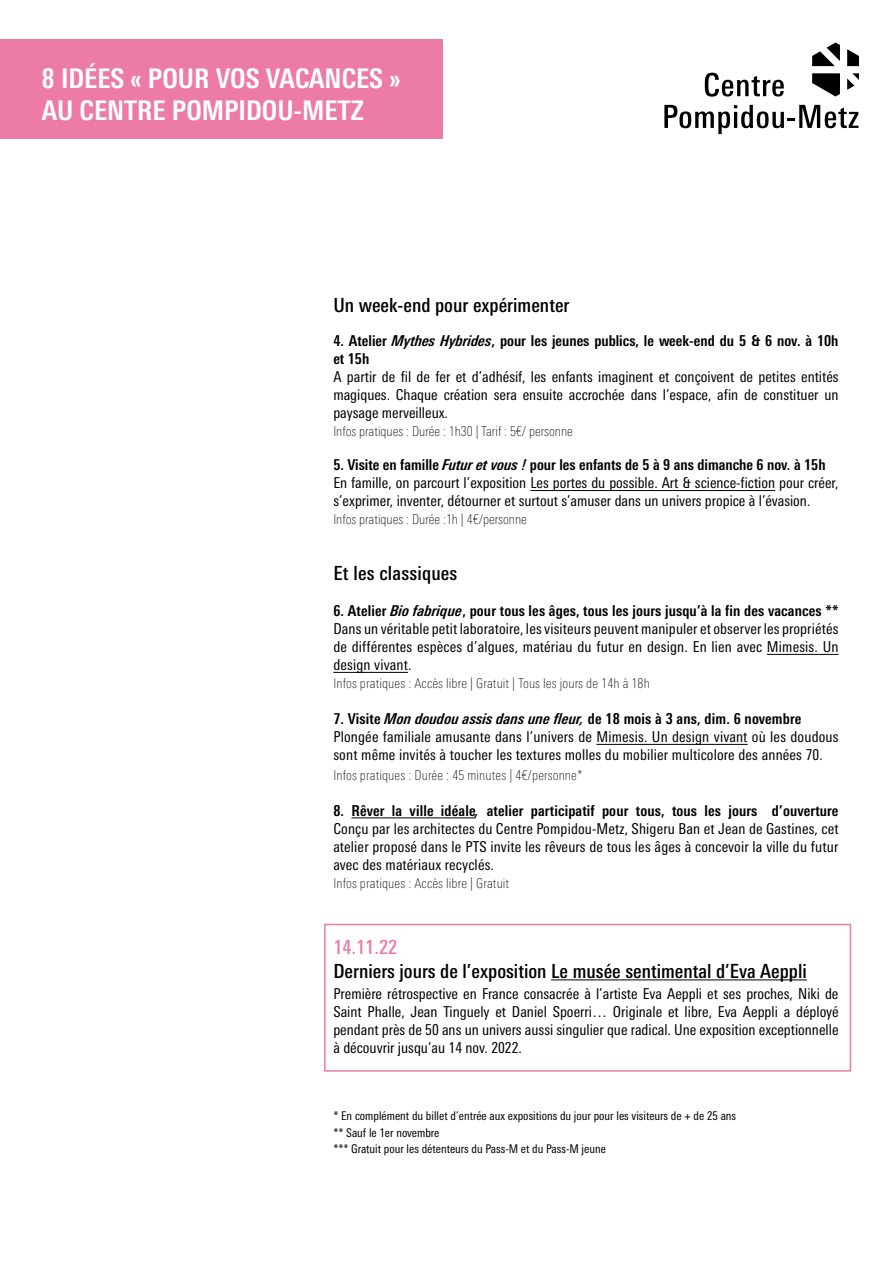
<style>
.page{position:relative;width:893px;height:1263px;background:#fff}
.page>*{position:absolute;margin:0;border:0;box-sizing:border-box;transform-origin:0 0}
.t1{font:700 condensed 27px/31.5px "Univers Next Pro";color:#fff}
.t2{font:500 condensed 19.5px "Univers Next Pro";color:#000}
.t3{font:500 condensed 19.5px "Univers Next Pro";color:#ec7ba8}
.t4{font:condensed 15px/18px "Univers Next Pro";color:#000;text-align:justify}
.t5{font:700 condensed 15px/18px "Univers Next Pro";color:#000}
.t6{font:100 condensed 13.5px "Univers Next Pro";letter-spacing:.01em;color:#000}
.t7{font:condensed 12px/16.5px "Univers Next Pro";color:#000}
.s1{font-style:italic}
.s2{font-weight:700}
.s3{font-weight:700;font-style:italic}
</style>
<div class="page">
<div style="left:0;top:39px;width:442px;height:100px;background:#ec7ba8"></div>
<hr style="left:530px;top:490px;width:245px;height:1px;background:#000">
<hr style="left:767px;top:654px;width:71px;height:1px;background:#000">
<hr style="left:333px;top:672px;width:75px;height:1px;background:#000">
<hr style="left:596px;top:744px;width:152px;height:1px;background:#000">
<hr style="left:351px;top:817px;width:125px;height:1px;background:#000">
<hr style="left:551px;top:979px;width:256px;height:1px;background:#000">
<div style="left:324px;top:924px;width:527px;height:147px;border:2px solid #ec7ba8"></div>
<svg style="left:705px;top:73px;width:79px;height:24px"></svg>
<svg style="left:664px;top:105px;width:194px;height:29px"></svg>
<svg style="left:812px;top:42px;width:47px;height:55px"></svg>
<h1 class="t1" style="left:42px;top:63px;width:360px">8 IDÉES « POUR VOS VACANCES »<br>AU CENTRE POMPIDOU-METZ</h1>
<h2 class="t2" style="left:333px;top:293px;width:238px">Un week-end pour expérimenter</h2>
<p class="t5" style="left:333px;top:332px;width:507px">4. Atelier <span class="s1">Mythes Hybrides</span>, pour les jeunes publics, le week-end du 5 &amp; 6 nov. à 10h et 15h</p>
<p class="t4" style="left:333px;top:368px;width:507px">A partir de fil de fer et d’adhésif, les enfants imaginent et conçoivent de petites entités magiques. Chaque création sera ensuite accrochée dans l’espace, afin de constituer un paysage merveilleux.</p>
<p class="t6" style="left:333px;top:424px;width:241px">Infos pratiques : Durée : 1h30 | Tarif : 5€/ personne</p>
<p class="t4" style="left:333px;top:456px;width:507px;text-align:left"><span class="s2">5. Visite en famille</span> <span class="s3">Futur et vous !</span> <span class="s2">pour les enfants de 5 à 9 ans dimanche 6 nov. à 15h<br></span>En famille, on parcourt l’exposition Les portes du possible. Art &amp; science-fiction pour créer, s’exprimer, inventer, détourner et surtout s’amuser dans un univers propice à l’évasion.</p>
<p class="t6" style="left:333px;top:512px;width:195px">Infos pratiques : Durée :1h | 4€/personne</p>
<h2 class="t2" style="left:333px;top:562px;width:126px">Et les classiques</h2>
<p class="t4" style="left:333px;top:602px;width:507px"><span class="s2">6. Atelier</span> <span class="s3">Bio fabrique</span><span class="s2">, pour tous les âges, tous les jours jusqu’à la fin des vacances ** </span>Dans un véritable petit laboratoire, les visiteurs peuvent manipuler et observer les propriétés de différentes espèces d’algues, matériau du futur en design. En lien avec Mimesis. Un design vivant.</p>
<p class="t6" style="left:333px;top:676px;width:318px">Infos pratiques : Accès libre | Gratuit | Tous les jours de 14h à 18h</p>
<p class="t4" style="left:333px;top:710px;width:507px;text-align:left"><span class="s2">7. Visite</span> <span class="s3">Mon doudou assis dans une fleur,</span> <span class="s2">de 18 mois à 3 ans, dim. 6 novembre<br></span>Plongée familiale amusante dans l’univers de Mimesis. Un design vivant où les doudous sont même invités à toucher les textures molles du mobilier multicolore des années 70.</p>
<p class="t6" style="left:333px;top:767px;width:251px">Infos pratiques : Durée : 45 minutes | 4€/personne*</p>
<p class="t4" style="left:333px;top:801px;width:507px"><span class="s2">8. Rêver la ville idéale</span><span class="s3">,</span> <span class="s2">atelier participatif pour tous, tous les jours d’ouverture </span>Conçu par les architectes du Centre Pompidou-Metz, Shigeru Ban et Jean de Gastines, cet atelier proposé dans le PTS invite les rêveurs de tous les âges à concevoir la ville du futur avec des matériaux recyclés.</p>
<p class="t6" style="left:333px;top:875px;width:177px">Infos pratiques : Accès libre | Gratuit</p>
<h2 class="t3" style="left:333px;top:936px;width:65px">14.11.22</h2>
<h2 class="t2" style="left:333px;top:959px;width:475px">Derniers jours de l’exposition Le musée sentimental d’Eva Aeppli</h2>
<p class="t4" style="left:333px;top:985px;width:507px">Première rétrospective en France consacrée à l’artiste Eva Aeppli et ses proches, Niki de Saint Phalle, Jean Tinguely et Daniel Spoerri… Originale et libre, Eva Aeppli a déployé pendant près de 50 ans un univers aussi singulier que radical. Une exposition exceptionnelle à découvrir jusqu’au 14 nov. 2022.</p>
<p class="t7" style="left:333px;top:1107px;width:404px">* En complément du billet d’entrée aux expositions du jour pour les visiteurs de + de 25 ans ** Sauf le 1er novembre<br>*** Gratuit pour les détenteurs du Pass-M et du Pass-M jeune</p>
</div>
